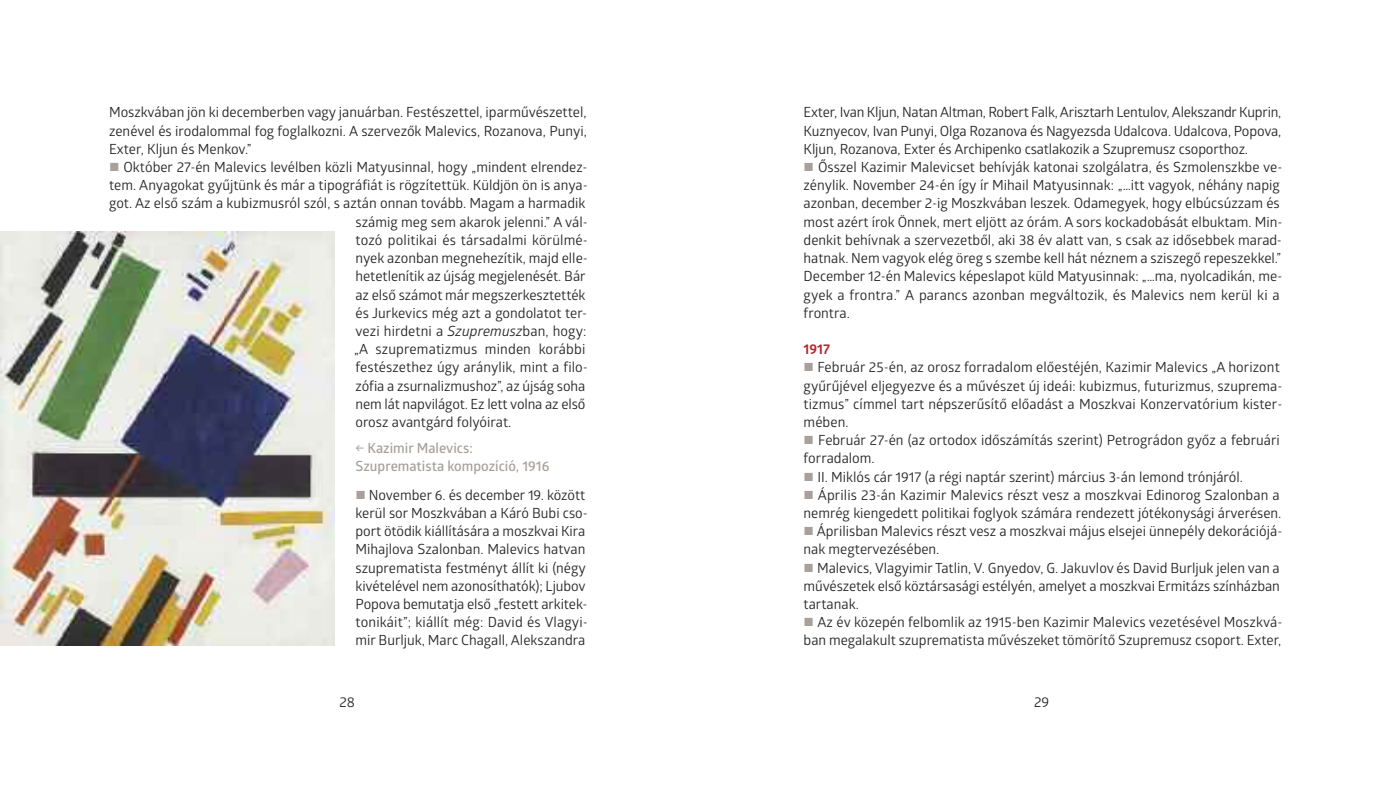
<style>
.page{position:relative;width:1389px;height:794px;background:#fff}
.page>*{position:absolute;margin:0;border:0;box-sizing:border-box;transform-origin:0 0}
.t1{font:14px/18.2px "Glober";color:#272627}
.t2{font:600 14px/18.2px "Glober";color:#a7a09b}
.t3{font:700 14px "Glober";color:#b1272b}
.s1{color:#a7a09b}
.s2{font-style:italic}
</style>
<div class="page">
<img style="left:0;top:232px;width:335px;height:413px">
<p class="t1" style="left:109px;top:105px;width:479px;text-align:justify">Moszkvában jön ki decemberben vagy januárban. Festészettel, iparművészettel, zenével és irodalommal fog foglalkozni. A szervezők Malevics, Rozanova, Punyi, Exter, Kljun és Menkov.”</p>
<p class="t1" style="left:109px;top:160px;width:480px"><span class="s1">■</span> Október 27-én Malevics levélben közli Matyusinnal, hogy „mindent elrendez-</p>
<p class="t1" style="left:109px;top:178px;width:480px">tem. Anyagokat gyűjtünk és már a tipográfiát is rögzítettük. Küldjön ön is anya-</p>
<p class="t1" style="left:109px;top:196px;width:478px">got. Az első szám a kubizmusról szól, s aztán onnan tovább. Magam a harmadik</p>
<p class="t1" style="left:356px;top:214px;width:234px">számig meg sem akarok jelenni.” A vál-</p>
<p class="t1" style="left:356px;top:232px;width:234px">tozó politikai és társadalmi körülmé-</p>
<p class="t1" style="left:356px;top:251px;width:234px">nyek azonban megnehezítik, majd elle-</p>
<p class="t1" style="left:356px;top:269px;width:232px">hetetlenítik az újság megjelenését. Bár</p>
<p class="t1" style="left:356px;top:287px;width:232px">az első számot már megszerkesztették</p>
<p class="t1" style="left:356px;top:305px;width:233px">és Jurkevics még azt a gondolatot ter-</p>
<p class="t1" style="left:356px;top:323px;width:232px">vezi hirdetni a <span class="s2">szupremusz</span>ban, hogy:</p>
<p class="t1" style="left:354px;top:342px;width:233px">„A szuprematizmus minden korábbi</p>
<p class="t1" style="left:356px;top:360px;width:234px">festészethez úgy aránylik, mint a filo-</p>
<p class="t1" style="left:356px;top:378px;width:231px">zófia a zsurnalizmushoz”, az újság soha</p>
<p class="t1" style="left:355px;top:396px;width:231px">nem lát napvilágot. Ez lett volna az első</p>
<p class="t1" style="left:355px;top:414px;width:157px">orosz avantgárd folyóirat.</p>
<p class="t2" style="left:356px;top:440px;width:195px">← Kazimir Malevics:<br>Szuprematista kompozíció, 1916</p>
<p class="t1" style="left:356px;top:487px;width:234px"><span class="s1">■</span> November 6. és december 19. között kerül sor Moszkvában a Káró Bubi cso&shy;port ötödik kiállítására a moszkvai Kira Mihajlova Szalonban. Malevics hatvan szuprematista festményt állít ki (négy kivételével nem azonosíthatók); Ljubov Popova bemutatja első „festett arkitek&shy;tonikáit”; kiállít még: david és Vlagyi&shy;mir Burljuk, Marc Chagall, Alekszandra</p>
<p class="t1" style="left:339px;top:694px;width:17px">28</p>
<p class="t1" style="left:804px;top:105px;width:479px;text-align:justify">Exter, Ivan Kljun, Natan Altman, Robert Falk, Arisztarh Lentulov, Alekszandr Kuprin, Kuznyecov, Ivan Punyi, Olga Rozanova és Nagyezsda udalcova. udalcova, Popova, Kljun, Rozanova, Exter és Archipenko csatlakozik a Szupremusz csoporthoz.</p>
<p class="t1" style="left:804px;top:160px;width:480px"><span class="s1">■</span> ősszel Kazimir Malevicset behívják katonai szolgálatra, és Szmolenszkbe ve&shy;zénylik. November 24-én így ír Mihail Matyusinnak: „…itt vagyok, néhány napig azonban, december 2-ig Moszkvában leszek. Odamegyek, hogy elbúcsúzzam és most azért írok Önnek, mert eljött az órám. A sors kockadobását elbuktam. Min&shy;denkit behívnak a szervezetből, aki 38 év alatt van, s csak az idősebbek marad&shy;hatnak. Nem vagyok elég öreg s szembe kell hát néznem a sziszegő repeszekkel.” december 12-én Malevics képeslapot küld Matyusinnak: „…ma, nyolcadikán, me&shy;gyek a frontra.” A parancs azonban megváltozik, és Malevics nem kerül ki a frontra.</p>
<p class="t3" style="left:804px;top:344px;width:28px">1917</p>
<p class="t1" style="left:804px;top:360px;width:480px"><span class="s1">■</span> Február 25-én, az orosz forradalom előestéjén, Kazimir Malevics „A horizont gyűrűjével eljegyezve és a művészet új ideái: kubizmus, futurizmus, szuprema&shy;tizmus” címmel tart népszerűsítő előadást a Moszkvai Konzervatórium kister&shy;mében.</p>
<p class="t1" style="left:804px;top:433px;width:478px"><span class="s1">■</span> Február 27-én (az ortodox időszámítás szerint) Petrográdon győz a februári forradalom.</p>
<p class="t1" style="left:804px;top:469px;width:441px"><span class="s1">■</span> II. Miklós cár 1917 (a régi naptár szerint) március 3-án lemond trónjáról.</p>
<p class="t1" style="left:804px;top:487px;width:479px"><span class="s1">■</span> április 23-án Kazimir Malevics részt vesz a moszkvai Edinorog Szalonban a nemrég kiengedett politikai foglyok számára rendezett jótékonysági árverésen.</p>
<p class="t1" style="left:804px;top:524px;width:480px"><span class="s1">■</span> áprilisban Malevics részt vesz a moszkvai május elsejei ünnepély dekorációjá&shy;nak megtervezésében.</p>
<p class="t1" style="left:804px;top:560px;width:478px;text-align:justify"><span class="s1">■</span> Malevics, Vlagyimir tatlin, V. Gnyedov, G. Jakuvlov és david Burljuk jelen van a művészetek első köztársasági estélyén, amelyet a moszkvai Ermitázs színházban tartanak.</p>
<p class="t1" style="left:804px;top:615px;width:480px"><span class="s1">■</span> Az év közepén felbomlik az 1915-ben Kazimir Malevics vezetésével Moszkvá&shy;ban megalakult szuprematista művészeket tömörítő Szupremusz csoport. Exter,</p>
<p class="t1" style="left:1034px;top:694px;width:17px">29</p>
</div>
